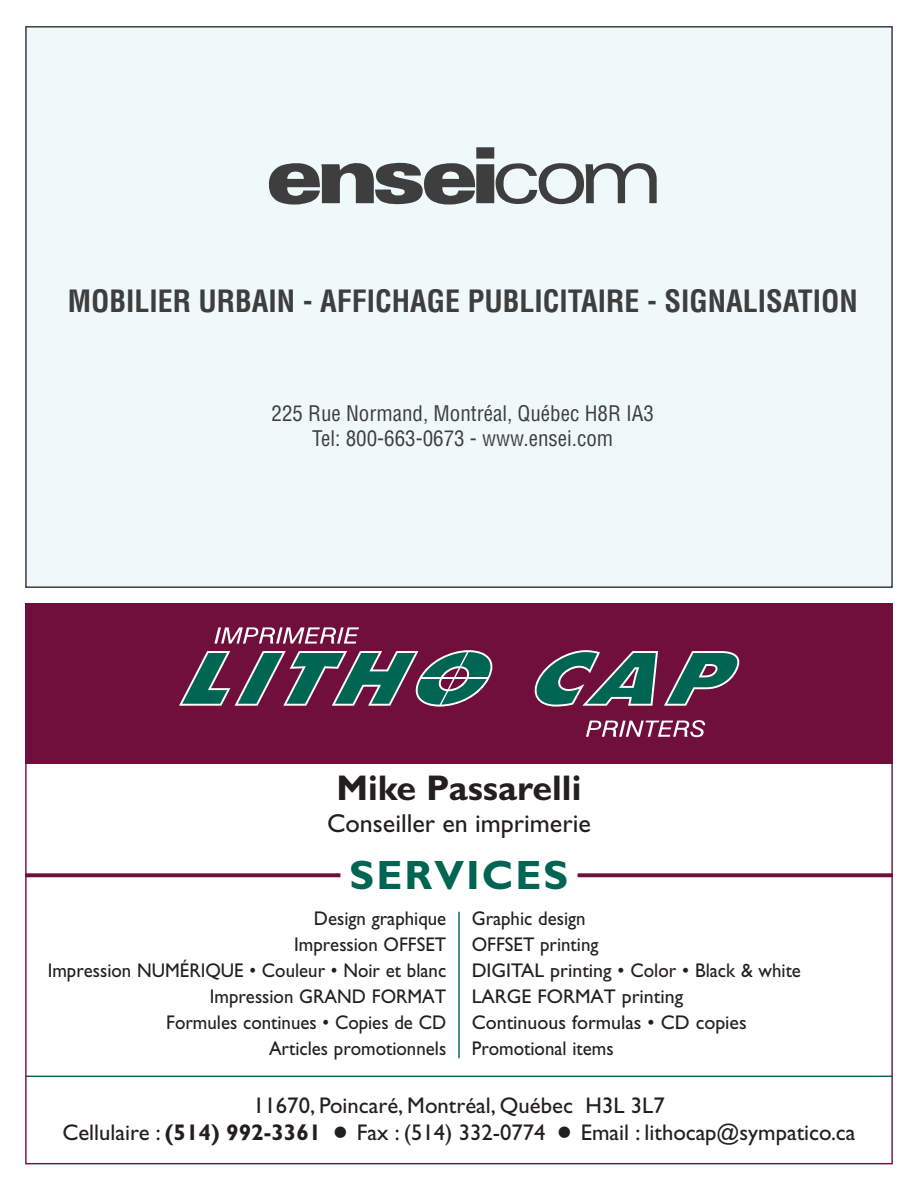
<style>
.page{position:relative;width:918px;height:1188px;background:#fff}
.page>*{position:absolute;margin:0;border:0;box-sizing:border-box;transform-origin:0 0}
.t1{font:700 41.1px "Gill Sans";letter-spacing:.05em;color:#006553}
.t2{font:700 35.7px "Gill Sans";color:#231f20}
.t3{font:700 condensed 30px "Helvetica LT Std";color:#3e3e3f}
.t4{font:25.95px "Gill Sans";color:#231f20}
.t5{font:22.65px/27.2px "Gill Sans";color:#231f20;text-align:center}
.t6{font:condensed 21px/25.2px "Helvetica LT Std";color:#3e3e3f;text-align:center}
.t7{font:19.8px/26px "Gill Sans";color:#231f20;scale:.95 1}
.s1{font-weight:700}
.s2{font-family:"Universal Newswith Comm Pi";font-size:14.25px}
</style>
<div class="page">
<div style="left:25px;top:26px;width:868px;height:562px;background:#f0f9f9;border:2px solid #3e3e3f"></div>
<div style="left:25px;top:603px;width:868px;height:160px;background:#710f3c"></div>
<svg style="left:534px;top:650px;width:124px;height:57px"></svg>
<svg style="left:664px;top:651px;width:75px;height:55px"></svg>
<svg style="left:179px;top:650px;width:314px;height:57px"></svg>
<svg style="left:214px;top:627px;width:145px;height:17px"></svg>
<svg style="left:586px;top:720px;width:119px;height:17px"></svg>
<hr style="left:25px;top:1076px;width:868px;height:1px;background:#006553">
<hr style="left:458px;top:912px;width:2px;height:146px;background:#006553">
<svg style="left:27px;top:873px;width:313px;height:4px"></svg>
<svg style="left:578px;top:873px;width:313px;height:4px"></svg>
<svg style="left:269px;top:147px;width:388px;height:58px"></svg>
<h3 class="t3" style="left:68px;top:282px;width:792px">MOBILIER URBAIN - AFFICHAGE PUBLICITAIRE - SIGNALISATION</h3>
<p class="t6" style="left:272px;top:400px;width:384px">225 Rue Normand, Montréal, Québec H8R IA3<br>Tel: 800-663-0673 - www.ensei.com</p>
<h2 class="t2" style="left:337px;top:767px;width:246px">Mike Passarelli</h2>
<h3 class="t4" style="left:327px;top:808px;width:265px">Conseiller en imprimerie</h3>
<h1 class="t1" style="left:350px;top:851px;width:220px">ServiceS</h1>
<p class="t7" style="left:48px;top:906px;width:421px;text-align:right">Design graphique<br>impression oFFsEt<br>impression nuMériQuE • Couleur • noir et blanc impression GranD ForMat<br>Formules continues • Copies de CD<br>articles promotionnels</p>
<p class="t7" style="left:472px;top:906px;width:348px">Graphic design<br>oFFsEt printing<br>DiGitaL printing • Color • Black &amp; white<br>LarGE ForMat printing<br>Continuous formulas • CD copies<br>Promotional items</p>
<p class="t5" style="left:62px;top:1092px;width:795px">11670, Poincaré, Montréal, Québec H3L 3L7<br>Cellulaire : <span class="s1">(514) 992-3361</span> <span class="s2">v</span> Fax : (514) 332-0774 <span class="s2">v</span> Email : lithocap@sympatico.ca</p>
</div>
